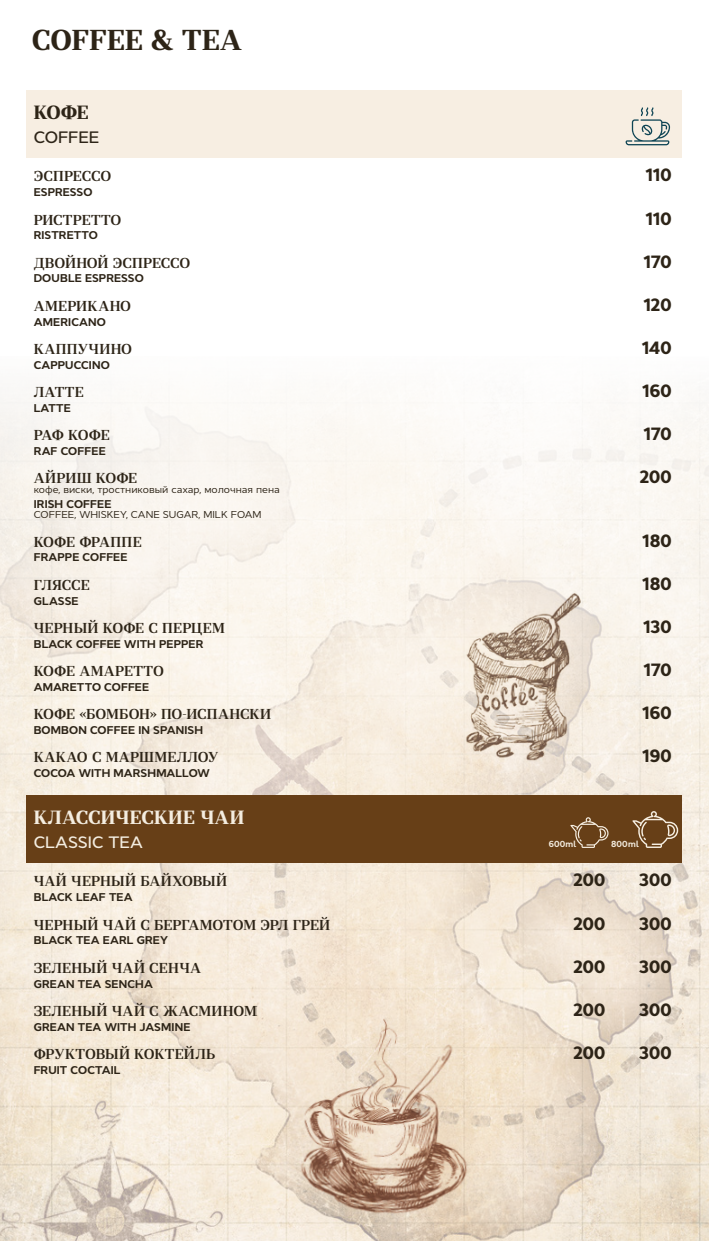
<style>
.page{position:relative;width:709px;height:1241px;background:#fff}
.page>*{position:absolute;margin:0;border:0;box-sizing:border-box;transform-origin:0 0}
.t1{font:700 28.75px "Rolleston Display";letter-spacing:.015em;color:#2d2417}
.t2{font:700 19.12px "Rolleston Display";letter-spacing:.02em;color:#f4ede0}
.t3{font:700 19.12px "Rolleston Display";color:#2d2417}
.t4{font:800 17.75px "Cyntho Next";letter-spacing:-.01em;color:#2d2417}
.t5{font:500 16.5px "Cyntho Next";color:#f4ede0}
.t6{font:500 16.5px "Cyntho Next";letter-spacing:-.015em;color:#2d2417}
.t7{font:600 14.38px "Rolleston Display";letter-spacing:.015em;color:#2d2417}
.t8{font:600 14.38px "Rolleston Display";letter-spacing:-.005em;color:#2d2417}
.t9{font:600 14.38px "Rolleston Display";letter-spacing:-.01em;color:#2d2417}
.t10{font:700 11.25px "Cyntho Next";letter-spacing:.01em;color:#2d2417}
.t11{font:10px "Cyntho Next";color:#2d2417}
.t12{font:700 8.75px "Cyntho Next";letter-spacing:.025em;color:#f4ecdf}
</style>
<div class="page">
<img style="left:0;top:394px;width:709px;height:846px">
<div style="left:27px;top:90px;width:655px;height:67px;background:#f7eee2"></div>
<div style="left:27px;top:795px;width:655px;height:67px;background:#673f17"></div>
<svg style="left:570px;top:817px;width:38px;height:30px"></svg>
<svg style="left:632px;top:811px;width:46px;height:36px"></svg>
<svg style="left:625px;top:107px;width:45px;height:38px"></svg>
<img style="left:289px;top:1017px;width:186px;height:209px">
<img style="left:445px;top:585px;width:150px;height:184px">
<h1 class="t1" style="left:32px;top:22px;width:212px">COFFEE &amp; TEA</h1>
<h2 class="t3" style="left:34px;top:100px;width:56px">КОФЕ</h2>
<h3 class="t6" style="left:34px;top:127px;width:67px">COFFEE</h3>
<p class="t8" style="left:34px;top:167px;width:79px">ЭСПРЕССО</p>
<h3 class="t4" style="left:645px;top:165px;width:28px">110</h3>
<p class="t10" style="left:34px;top:185px;width:60px">ESPRESSO</p>
<p class="t7" style="left:34px;top:210px;width:89px">РИСТРЕТТО</p>
<h3 class="t4" style="left:645px;top:208px;width:28px">110</h3>
<p class="t10" style="left:34px;top:229px;width:66px">RISTRETTO</p>
<p class="t8" style="left:34px;top:254px;width:158px">ДВОЙНОЙ ЭСПРЕССО</p>
<h3 class="t4" style="left:643px;top:251px;width:30px">170</h3>
<p class="t10" style="left:34px;top:272px;width:112px">DOUBLE ESPRESSO</p>
<p class="t7" style="left:34px;top:297px;width:99px">АМЕРИКАНО</p>
<h3 class="t4" style="left:643px;top:294px;width:30px">120</h3>
<p class="t10" style="left:34px;top:315px;width:74px">AMERICANO</p>
<p class="t7" style="left:34px;top:340px;width:100px">КАППУЧИНО</p>
<h3 class="t4" style="left:641px;top:337px;width:32px">140</h3>
<p class="t10" style="left:34px;top:358px;width:78px">CAPPUCCINO</p>
<p class="t7" style="left:34px;top:383px;width:51px">ЛАТТЕ</p>
<h3 class="t4" style="left:642px;top:380px;width:31px">160</h3>
<p class="t10" style="left:34px;top:401px;width:39px">LATTE</p>
<p class="t7" style="left:34px;top:426px;width:77px">РАФ КОФЕ</p>
<h3 class="t4" style="left:643px;top:423px;width:30px">170</h3>
<p class="t10" style="left:34px;top:444px;width:74px">RAF COFFEE</p>
<p class="t7" style="left:34px;top:469px;width:105px">АЙРИШ КОФЕ</p>
<h3 class="t4" style="left:639px;top:466px;width:34px">200</h3>
<p class="t11" style="left:34px;top:484px;width:248px">кофе, виски, тростниковый сахар, молочная пена</p>
<p class="t10" style="left:34px;top:497px;width:79px">IRISH COFFEE</p>
<p class="t11" style="left:34px;top:508px;width:229px">COFFEE, WHISKEY, CANE SUGAR, MILK FOAM</p>
<p class="t9" style="left:34px;top:532px;width:109px">КОФЕ ФРАППЕ</p>
<h3 class="t4" style="left:642px;top:530px;width:31px">180</h3>
<p class="t10" style="left:34px;top:550px;width:95px">FRAPPE COFFEE</p>
<p class="t7" style="left:34px;top:575px;width:57px">ГЛЯССЕ</p>
<h3 class="t4" style="left:642px;top:573px;width:31px">180</h3>
<p class="t10" style="left:34px;top:594px;width:46px">GLASSE</p>
<p class="t7" style="left:34px;top:619px;width:193px">ЧЕРНЫЙ КОФЕ С ПЕРЦЕМ</p>
<h3 class="t4" style="left:642px;top:616px;width:30px">130</h3>
<p class="t10" style="left:34px;top:637px;width:171px">BLACK COFFEE WITH PEPPER</p>
<p class="t7" style="left:34px;top:662px;width:132px">КОФЕ АМАРЕТТО</p>
<h3 class="t4" style="left:643px;top:659px;width:30px">170</h3>
<p class="t10" style="left:34px;top:680px;width:117px">AMARETTO COFFEE</p>
<p class="t7" style="left:34px;top:705px;width:239px">КОФЕ «БОМБОН» ПО-ИСПАНСКИ</p>
<h3 class="t4" style="left:642px;top:702px;width:31px">160</h3>
<p class="t10" style="left:34px;top:723px;width:171px">BOMBON COFFEE IN SPANISH</p>
<p class="t7" style="left:34px;top:748px;width:186px">КАКАО С МАРШМЕЛЛОУ</p>
<h3 class="t4" style="left:642px;top:745px;width:31px">190</h3>
<p class="t10" style="left:34px;top:766px;width:178px">COCOA WITH MARSHMALLOW</p>
<h2 class="t2" style="left:34px;top:805px;width:212px">КЛАССИЧЕСКИЕ ЧАИ</h2>
<h3 class="t5" style="left:34px;top:832px;width:111px">CLASSIC TEA</h3>
<p class="t7" style="left:34px;top:872px;width:195px">ЧАЙ ЧЕРНЫЙ БАЙХОВЫЙ</p>
<h3 class="t4" style="left:573px;top:869px;width:34px">200</h3>
<h3 class="t4" style="left:639px;top:869px;width:34px">300</h3>
<p class="t10" style="left:34px;top:890px;width:100px">BLACK LEAF TEA</p>
<p class="t7" style="left:34px;top:915px;width:298px">ЧЕРНЫЙ ЧАЙ С БЕРГАМОТОМ ЭРЛ ГРЕЙ</p>
<h3 class="t4" style="left:573px;top:912px;width:34px">200</h3>
<h3 class="t4" style="left:639px;top:912px;width:34px">300</h3>
<p class="t10" style="left:34px;top:933px;width:136px">BLACK TEA EARL GREY</p>
<p class="t7" style="left:34px;top:958px;width:169px">ЗЕЛЕНЫЙ ЧАЙ СЕНЧА</p>
<h3 class="t4" style="left:573px;top:955px;width:34px">200</h3>
<h3 class="t4" style="left:639px;top:955px;width:34px">300</h3>
<p class="t10" style="left:34px;top:976px;width:121px">GREAN TEA SENCHA</p>
<p class="t7" style="left:34px;top:1001px;width:225px">ЗЕЛЕНЫЙ ЧАЙ С ЖАСМИНОМ</p>
<h3 class="t4" style="left:573px;top:999px;width:34px">200</h3>
<h3 class="t4" style="left:639px;top:999px;width:34px">300</h3>
<p class="t10" style="left:34px;top:1019px;width:158px">GREAN TEA WITH JASMINE</p>
<p class="t7" style="left:34px;top:1044px;width:183px">ФРУКТОВЫЙ КОКТЕЙЛЬ</p>
<h3 class="t4" style="left:573px;top:1042px;width:34px">200</h3>
<h3 class="t4" style="left:639px;top:1042px;width:34px">300</h3>
<p class="t10" style="left:34px;top:1063px;width:88px">FRUIT COCTAIL</p>
<p class="t12" style="left:548px;top:838px;width:29px">600ml</p>
<p class="t12" style="left:611px;top:838px;width:29px">800ml</p>
</div>
